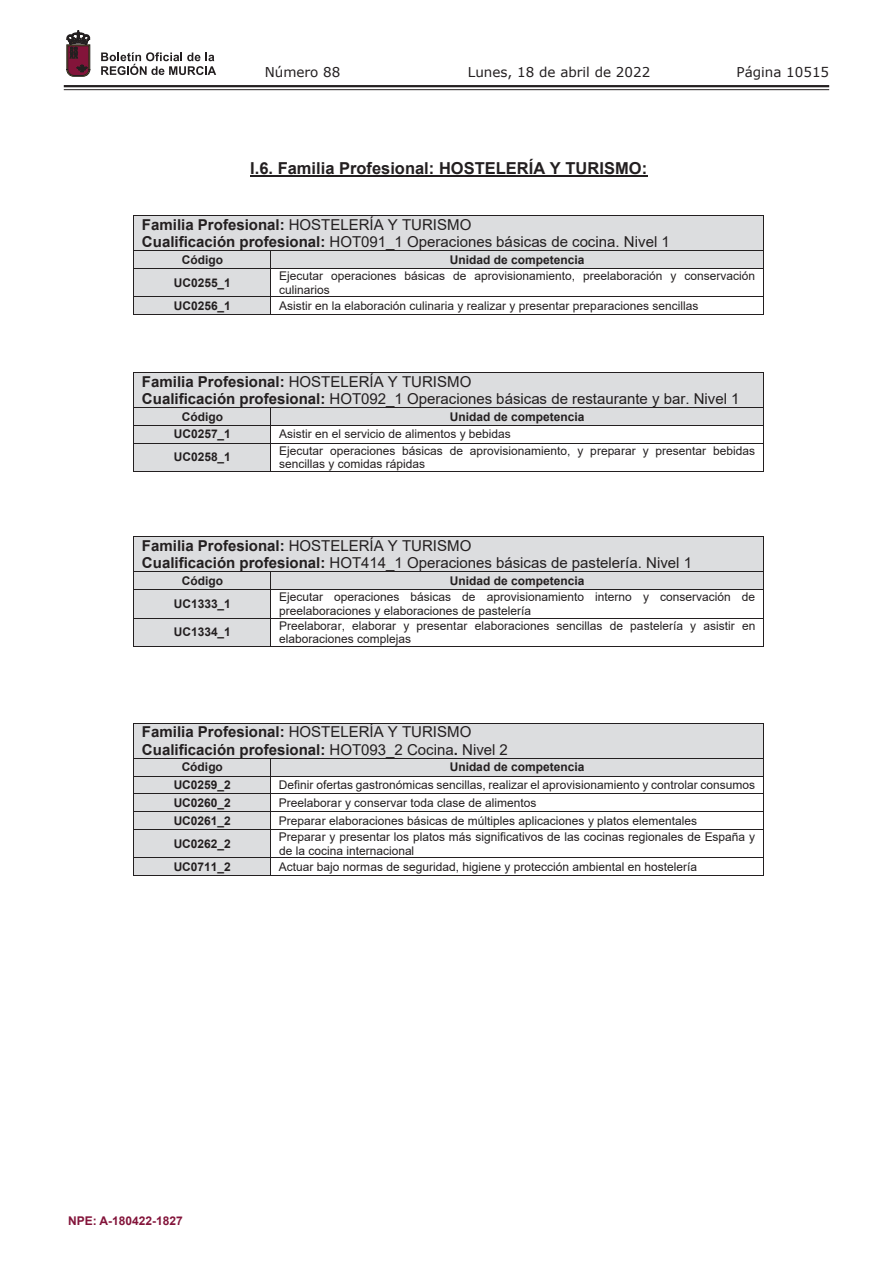
<style>
.page{position:relative;width:893px;height:1263px;background:#fff}
.page>*{position:absolute;margin:0;border:0;box-sizing:border-box;transform-origin:0 0}
.t1{font:700 16.5px "Arial";color:#231f20}
.t2{font:15px/17.2px "Arial";color:#231f20}
.t3{font:700 15px/17.2px "Arial";color:#231f20}
.t4{font:13.5px "Verdana";color:#231f20}
.t5{font:700 13.5px "Arial";color:#231f20}
.t6{font:12px/13.8px "Arial";color:#231f20}
.t7{font:700 12px "Arial";color:#231f20}
.t8{font:700 12px "Arial";color:#83143a}
.s1{font-weight:700}
.s2{font-weight:400}
</style>
<div class="page">
<hr style="left:64px;top:85px;width:765px;height:2px;background:#231f20">
<hr style="left:64px;top:89px;width:765px;height:1px;background:#231f20">
<svg style="left:101px;top:52px;width:115px;height:23px"></svg>
<svg style="left:67px;top:31px;width:23px;height:45px"></svg>
<hr style="left:250px;top:175px;width:397px;height:2px;background:#231f20">
<div style="left:134px;top:216px;width:629px;height:34px;background:#dcdddf"></div>
<hr style="left:134px;top:215px;width:630px;height:1px;background:#231f20">
<hr style="left:134px;top:216px;width:1px;height:34px;background:#231f20">
<hr style="left:763px;top:216px;width:1px;height:34px;background:#231f20">
<div style="left:134px;top:251px;width:137px;height:17px;background:#dcdddf"></div>
<div style="left:271px;top:251px;width:492px;height:17px;background:#dcdddf"></div>
<hr style="left:134px;top:250px;width:630px;height:1px;background:#231f20">
<div style="left:134px;top:269px;width:137px;height:27px;background:#dcdddf"></div>
<hr style="left:134px;top:268px;width:630px;height:1px;background:#231f20">
<div style="left:134px;top:297px;width:137px;height:17px;background:#dcdddf"></div>
<hr style="left:134px;top:296px;width:630px;height:1px;background:#231f20">
<hr style="left:134px;top:314px;width:137px;height:1px;background:#231f20">
<hr style="left:271px;top:314px;width:492px;height:1px;background:#231f20">
<svg style="left:763px;top:251px;width:1px;height:64px"></svg>
<div style="left:134px;top:373px;width:629px;height:34px;background:#dcdddf"></div>
<hr style="left:134px;top:372px;width:630px;height:1px;background:#231f20">
<hr style="left:134px;top:373px;width:1px;height:34px;background:#231f20">
<hr style="left:763px;top:373px;width:1px;height:34px;background:#231f20">
<div style="left:134px;top:408px;width:137px;height:17px;background:#dcdddf"></div>
<div style="left:271px;top:408px;width:492px;height:17px;background:#dcdddf"></div>
<hr style="left:134px;top:407px;width:630px;height:1px;background:#231f20">
<div style="left:134px;top:426px;width:137px;height:17px;background:#dcdddf"></div>
<hr style="left:134px;top:425px;width:630px;height:1px;background:#231f20">
<div style="left:134px;top:443px;width:137px;height:28px;background:#dcdddf"></div>
<hr style="left:134px;top:443px;width:630px;height:1px;background:#231f20">
<hr style="left:134px;top:471px;width:137px;height:1px;background:#231f20">
<hr style="left:271px;top:471px;width:492px;height:1px;background:#231f20">
<svg style="left:763px;top:408px;width:1px;height:64px"></svg>
<div style="left:134px;top:537px;width:629px;height:35px;background:#dcdddf"></div>
<hr style="left:134px;top:536px;width:630px;height:1px;background:#231f20">
<hr style="left:134px;top:537px;width:1px;height:35px;background:#231f20">
<hr style="left:763px;top:537px;width:1px;height:35px;background:#231f20">
<div style="left:134px;top:572px;width:137px;height:17px;background:#dcdddf"></div>
<div style="left:271px;top:572px;width:492px;height:17px;background:#dcdddf"></div>
<hr style="left:134px;top:572px;width:630px;height:1px;background:#231f20">
<div style="left:134px;top:590px;width:137px;height:28px;background:#dcdddf"></div>
<hr style="left:134px;top:589px;width:630px;height:1px;background:#231f20">
<div style="left:134px;top:618px;width:137px;height:28px;background:#dcdddf"></div>
<hr style="left:134px;top:618px;width:630px;height:1px;background:#231f20">
<hr style="left:134px;top:646px;width:137px;height:1px;background:#231f20">
<hr style="left:271px;top:646px;width:492px;height:1px;background:#231f20">
<svg style="left:763px;top:573px;width:1px;height:74px"></svg>
<div style="left:134px;top:723px;width:629px;height:35px;background:#dcdddf"></div>
<hr style="left:134px;top:723px;width:630px;height:1px;background:#231f20">
<hr style="left:134px;top:723px;width:1px;height:35px;background:#231f20">
<hr style="left:763px;top:723px;width:1px;height:35px;background:#231f20">
<div style="left:134px;top:759px;width:137px;height:17px;background:#dcdddf"></div>
<div style="left:271px;top:759px;width:492px;height:17px;background:#dcdddf"></div>
<hr style="left:134px;top:758px;width:630px;height:1px;background:#231f20">
<div style="left:134px;top:776px;width:137px;height:17px;background:#dcdddf"></div>
<hr style="left:134px;top:776px;width:630px;height:1px;background:#231f20">
<div style="left:134px;top:794px;width:137px;height:17px;background:#dcdddf"></div>
<hr style="left:134px;top:793px;width:630px;height:1px;background:#231f20">
<div style="left:134px;top:812px;width:137px;height:17px;background:#dcdddf"></div>
<hr style="left:134px;top:811px;width:630px;height:1px;background:#231f20">
<div style="left:134px;top:830px;width:137px;height:27px;background:#dcdddf"></div>
<hr style="left:134px;top:829px;width:630px;height:1px;background:#231f20">
<div style="left:134px;top:858px;width:137px;height:17px;background:#dcdddf"></div>
<hr style="left:134px;top:857px;width:630px;height:1px;background:#231f20">
<hr style="left:134px;top:875px;width:137px;height:1px;background:#231f20">
<hr style="left:271px;top:875px;width:492px;height:1px;background:#231f20">
<svg style="left:763px;top:759px;width:1px;height:117px"></svg>
<p class="t4" style="left:265px;top:62px;width:77px">Número 88</p>
<p class="t4" style="left:468px;top:62px;width:184px">Lunes, 18 de abril de 2022</p>
<p class="t4" style="left:736px;top:62px;width:94px">Página 10515</p>
<p class="t5" style="left:722px;top:69px;width:114px">Región de Murcia</p>
<h1 class="t1" style="left:250px;top:156px;width:398px">I.6. Familia Profesional: HOSTELERÍA Y TURISMO:</h1>
<p class="t2" style="left:142px;top:216px;width:529px"><span class="s1">Familia Profesional:</span> HOSTELERÍA Y TURISMO<br><span class="s1">Cualificación profesional:</span> HOT091_1 Operaciones básicas de cocina. Nivel 1</p>
<p class="t7" style="left:182px;top:251px;width:43px">Código</p>
<p class="t7" style="left:450px;top:251px;width:136px">Unidad de competencia</p>
<p class="t7" style="left:174px;top:274px;width:59px">UC0255_1</p>
<p class="t6" style="left:279px;top:269px;width:478px">Ejecutar operaciones básicas de aprovisionamiento, preelaboración y conservación culinarios</p>
<p class="t7" style="left:174px;top:297px;width:59px">UC0256_1</p>
<p class="t6" style="left:279px;top:299px;width:421px">Asistir en la elaboración culinaria y realizar y presentar preparaciones sencillas</p>
<p class="t2" style="left:142px;top:373px;width:599px"><span class="s1">Familia Profesional:</span> HOSTELERÍA Y TURISMO<br><span class="s1">Cualificación profesional:</span> HOT092_1 Operaciones básicas de restaurante y bar. Nivel 1</p>
<p class="t7" style="left:182px;top:408px;width:43px">Código</p>
<p class="t7" style="left:450px;top:408px;width:136px">Unidad de competencia</p>
<p class="t7" style="left:174px;top:426px;width:59px">UC0257_1</p>
<p class="t6" style="left:279px;top:427px;width:233px">Asistir en el servicio de alimentos y bebidas</p>
<p class="t7" style="left:174px;top:449px;width:59px">UC0258_1</p>
<p class="t6" style="left:279px;top:443px;width:478px">Ejecutar operaciones básicas de aprovisionamiento, y preparar y presentar bebidas sencillas y comidas rápidas</p>
<p class="t2" style="left:142px;top:537px;width:552px"><span class="s1">Familia Profesional:</span> HOSTELERÍA Y TURISMO<br><span class="s1">Cualificación profesional:</span> HOT414_1 Operaciones básicas de pastelería. Nivel 1</p>
<p class="t7" style="left:182px;top:572px;width:43px">Código</p>
<p class="t7" style="left:450px;top:572px;width:136px">Unidad de competencia</p>
<p class="t7" style="left:174px;top:595px;width:59px">UC1333_1</p>
<p class="t6" style="left:279px;top:590px;width:478px">Ejecutar operaciones básicas de aprovisionamiento interno y conservación de preelaboraciones y elaboraciones de pastelería</p>
<p class="t7" style="left:174px;top:624px;width:59px">UC1334_1</p>
<p class="t6" style="left:279px;top:618px;width:478px">Preelaborar, elaborar y presentar elaboraciones sencillas de pastelería y asistir en elaboraciones complejas</p>
<p class="t3" style="left:142px;top:724px;width:367px">Familia Profesional: <span class="s2">HOSTELERÍA Y TURISMO<br></span>Cualificación profesional: <span class="s2">HOT093_2 Cocina</span>. <span class="s2">Nivel 2</span></p>
<p class="t7" style="left:182px;top:759px;width:43px">Código</p>
<p class="t7" style="left:450px;top:759px;width:136px">Unidad de competencia</p>
<p class="t7" style="left:174px;top:776px;width:59px">UC0259_2</p>
<p class="t6" style="left:279px;top:778px;width:478px">Definir ofertas gastronómicas sencillas, realizar el aprovisionamiento y controlar consumos</p>
<p class="t7" style="left:174px;top:794px;width:59px">UC0260_2</p>
<p class="t6" style="left:279px;top:796px;width:259px">Preelaborar y conservar toda clase de alimentos</p>
<p class="t7" style="left:174px;top:812px;width:59px">UC0261_2</p>
<p class="t6" style="left:279px;top:813px;width:420px">Preparar elaboraciones básicas de múltiples aplicaciones y platos elementales</p>
<p class="t7" style="left:174px;top:835px;width:59px">UC0262_2</p>
<p class="t6" style="left:279px;top:830px;width:478px">Preparar y presentar los platos más significativos de las cocinas regionales de España y de la cocina internacional</p>
<p class="t7" style="left:174px;top:858px;width:59px">UC0711_2</p>
<p class="t6" style="left:279px;top:860px;width:420px">Actuar bajo normas de seguridad, higiene y protección ambiental en hostelería</p>
<p class="t8" style="left:68px;top:1212px;width:116px">NPE: A-180422-1827</p>
</div>
